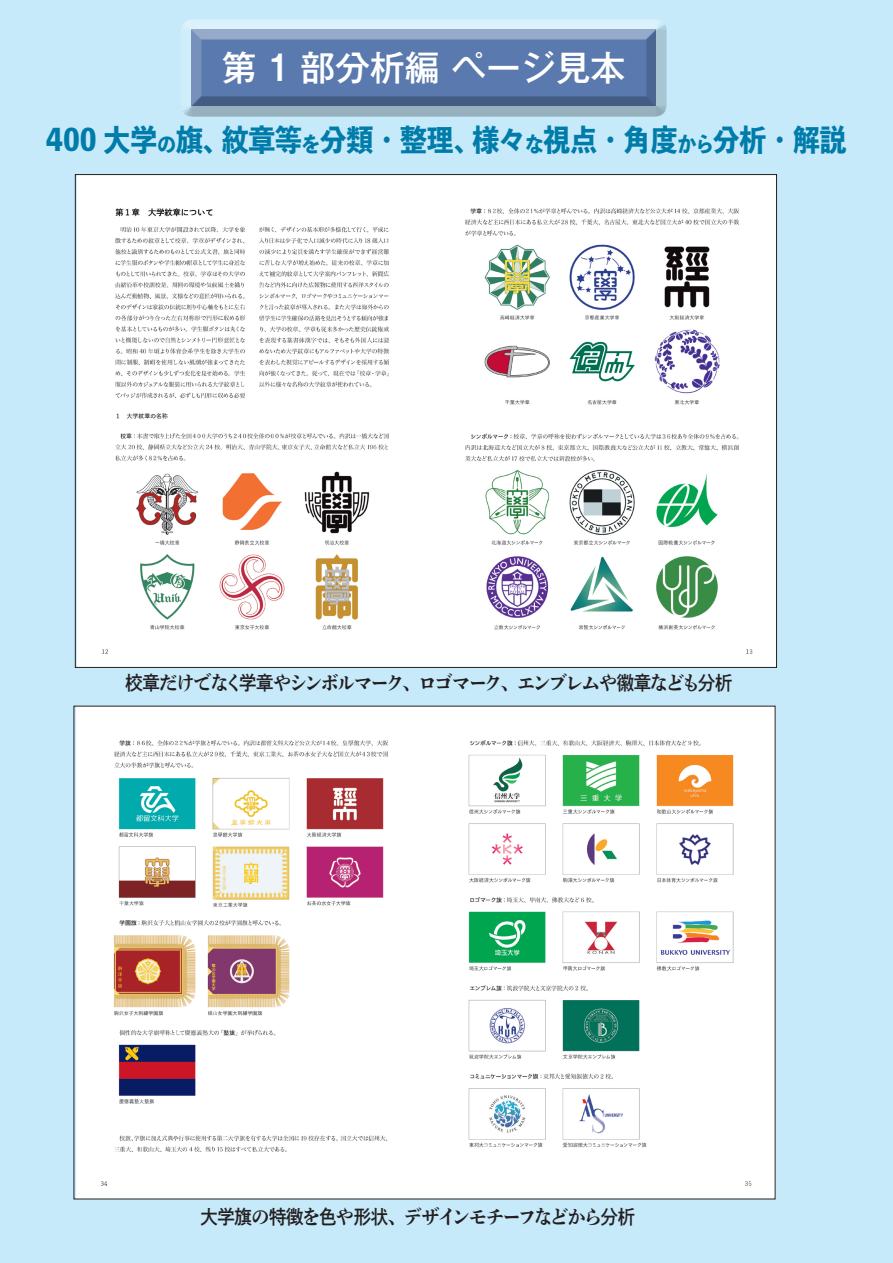
<style>
.page{position:relative;width:893px;height:1263px;background:#c6eafa}
.page>*{position:absolute;margin:0;border:0;box-sizing:border-box;transform-origin:0 0}
.t1{font:500 34.8px "Gothic MB101";color:#fff}
.t2{font:29.7px "Toppan Bunkyu Midashi Go Std EB";color:#007caa;scale:.9 1}
.t3{font:19.35px "DNP Shuei Anti Std B";letter-spacing:-.04em;color:#231f20;scale:.9 1}
.s1{font-size:21.3px}
</style>
<div class="page">
<div style="left:181px;top:19px;width:484px;height:91px;background:#dbf1fb"></div>
<div style="left:182px;top:23px;width:484px;height:93px;background:#231f20;opacity:.75"></div>
<img style="left:78px;top:176px;width:697px;height:490px">
<img style="left:76px;top:708px;width:697px;height:489px">
<h1 class="t1" style="left:222px;top:44px;width:405px">第 1 部分析編 ページ見本</h1>
<h2 class="t2" style="left:46px;top:117px;width:891px">400 大学<span class="s1">の</span>旗、紋章等<span class="s1">を</span>分類・整理、様々<span class="s1">な</span>視点・角度<span class="s1">から</span>分析・解説</h2>
<p class="t3" style="left:125px;top:670px;width:676px">校章だけでなく学章やシンボルマーク、ロゴマーク、エンブレムや徽章なども分析</p>
<p class="t3" style="left:201px;top:1203px;width:484px">大学旗の特徴を色や形状、デザインモチーフなどから分析</p>
</div>
